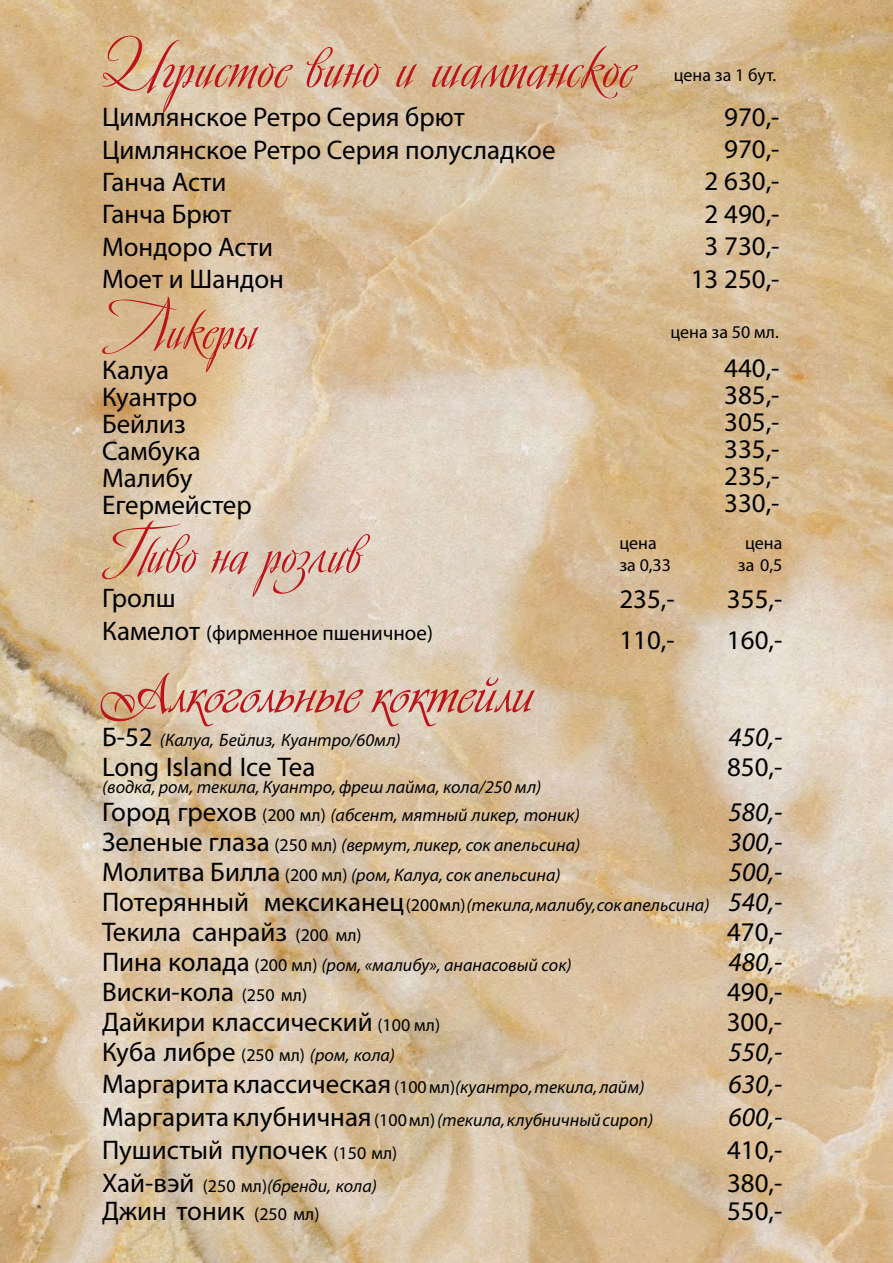
<style>
.page{position:relative;width:893px;height:1263px;background:#fff}
.page>*{position:absolute;margin:0;border:0;box-sizing:border-box;transform-origin:0 0}
.t1{font:54px "Vivaldiscript";color:#bc141a}
.t2{font:27px/27px "Myriad Pro";color:#000}
.t3{font:italic 27px "Myriad Pro";color:#000}
.t4{font:21px "Myriad Pro";color:#000}
.t5{font:italic 18px/28.5px "Myriad Pro";color:#000}
.t6{font:18px "Myriad Pro";color:#000}
.s1{font-size:27px}
.s2{font-style:normal;font-size:27px}
.s3{font-style:normal}
.s4{font-size:18px}
.s5{font-style:italic;font-size:18px}
</style>
<div class="page">
<img style="left:0;top:0;width:893px;height:1263px">
<svg style="left:102px;top:36px;width:536px;height:77px;background:#d6b091"></svg>
<svg style="left:102px;top:296px;width:156px;height:76px;background:#d7ad8a"></svg>
<svg style="left:102px;top:520px;width:268px;height:77px;background:#dabba8"></svg>
<p class="t2" style="left:102px;top:100px;width:455px;line-height:32.4px">Цимлянское Ретро Серия брют<br>Цимлянское Ретро Серия полусладкое<br>Ганча Асти<br>Ганча Брют<br>Мондоро Асти<br>Моет и Шандон</p>
<p class="t6" style="left:674px;top:64px;width:104px">цена за 1 бут.</p>
<p class="t2" style="left:691px;top:100px;width:90px;line-height:32.4px;text-align:right">970,-<br>970,-<br>2 630,-<br>2 490,-<br>3 730,-<br>13 250,-</p>
<p class="t6" style="left:670px;top:320px;width:110px">цена за 50 мл.</p>
<p class="t2" style="left:102px;top:356px;width:151px">Калуа<br>Куантро<br>Бейлиз<br>Самбука<br>Малибу<br>Егермейстер</p>
<p class="t2" style="left:724px;top:354px;width:57px;text-align:justify">440,- 385,- 305,- 335,- 235,- 330,-</p>
<p class="t2" style="left:102px;top:584px;width:75px">Гролш</p>
<p class="t4" style="left:102px;top:620px;width:332px"><span class="s1">Камелот</span> (фирменное пшеничное)</p>
<p class="t6" style="left:619px;top:532px;width:39px">цена</p>
<p class="t6" style="left:745px;top:532px;width:39px">цена</p>
<p class="t6" style="left:619px;top:553px;width:53px">за 0,33</p>
<p class="t6" style="left:738px;top:553px;width:46px">за 0,5</p>
<p class="t2" style="left:619px;top:585px;width:57px">235,-</p>
<p class="t2" style="left:727px;top:585px;width:57px">355,-</p>
<p class="t2" style="left:619px;top:626px;width:57px">110,-</p>
<p class="t2" style="left:727px;top:626px;width:57px">160,-</p>
<h1 class="t1" style="left:102px;top:655px;width:432px">Алкогольные коктейли</h1>
<p class="t5" style="left:102px;top:726px;width:300px"><span class="s2">Б-52</span> (Калуа, Бейлиз, Куантро/60мл)</p>
<p class="t3" style="left:729px;top:721px;width:55px">450,-</p>
<p class="t2" style="left:102px;top:753px;width:215px">Long Island Ice Tea</p>
<p class="t2" style="left:727px;top:753px;width:57px">850,-</p>
<p class="t5" style="left:102px;top:772px;width:479px">(водка, ром, текила, Куантро, фреш лайма, кола/250 мл)<br><span class="s2">Город грехов</span> <span class="s3">(200 мл)</span> (абсент, мятный ликер, тоник)</p>
<p class="t3" style="left:729px;top:796px;width:55px">580,-</p>
<p class="t5" style="left:102px;top:831px;width:480px"><span class="s2">Зеленые глаза</span> <span class="s3">(250 мл)</span> (вермут, ликер, сок апельсина)</p>
<p class="t3" style="left:729px;top:826px;width:55px">300,-</p>
<p class="t5" style="left:102px;top:861px;width:460px"><span class="s2">Молитва Билла</span> <span class="s3">(200 мл)</span> (ром, Калуа, сок апельсина)</p>
<p class="t3" style="left:729px;top:856px;width:55px">500,-</p>
<p class="t5" style="left:102px;top:891px;width:682px"><span class="s2">Потерянный мексиканец</span> <span class="s3">(200 мл)</span> (текила, малибу, сок апельсина) <span class="s1">540,-</span></p>
<p class="t2" style="left:102px;top:918px;width:261px">Текила санрайз <span class="s4">(200 мл)</span></p>
<p class="t2" style="left:727px;top:918px;width:57px">470,-</p>
<p class="t5" style="left:102px;top:951px;width:471px"><span class="s2">Пина колада</span> <span class="s3">(200 мл)</span> (ром, «малибу», ананасовый сок)</p>
<p class="t3" style="left:729px;top:946px;width:55px">480,-</p>
<p class="t2" style="left:102px;top:978px;width:207px">Виски-кола <span class="s4">(250 мл)</span></p>
<p class="t2" style="left:727px;top:978px;width:57px">490,-</p>
<p class="t2" style="left:102px;top:1008px;width:340px">Дайкири классический <span class="s4">(100 мл)</span></p>
<p class="t2" style="left:727px;top:1008px;width:57px">300,-</p>
<p class="t5" style="left:102px;top:1041px;width:295px"><span class="s2">Куба либре</span> <span class="s3">(250 мл)</span> (ром, кола)</p>
<p class="t3" style="left:729px;top:1036px;width:55px">550,-</p>
<p class="t2" style="left:102px;top:1070px;width:544px">Маргарита классическая<span class="s4">(100 мл)</span><span class="s5">(куантро, текила, лайм)</span></p>
<p class="t3" style="left:729px;top:1067px;width:55px">630,-</p>
<p class="t5" style="left:102px;top:1105px;width:553px"><span class="s2">Маргарита клубничная</span><span class="s3">(100 мл)</span> (текила, клубничный сироп)</p>
<p class="t3" style="left:729px;top:1100px;width:55px">600,-</p>
<p class="t2" style="left:102px;top:1136px;width:297px">Пушистый пупочек <span class="s4">(150 мл)</span></p>
<p class="t2" style="left:727px;top:1136px;width:57px">410,-</p>
<p class="t5" style="left:102px;top:1171px;width:276px"><span class="s2">Хай-вэй</span> <span class="s3">(250 мл)</span>(бренди, кола)</p>
<p class="t2" style="left:727px;top:1169px;width:57px">380,-</p>
<p class="t2" style="left:102px;top:1197px;width:219px">Джин тоник <span class="s4">(250 мл)</span></p>
<p class="t2" style="left:727px;top:1197px;width:57px">550,-</p>
</div>
